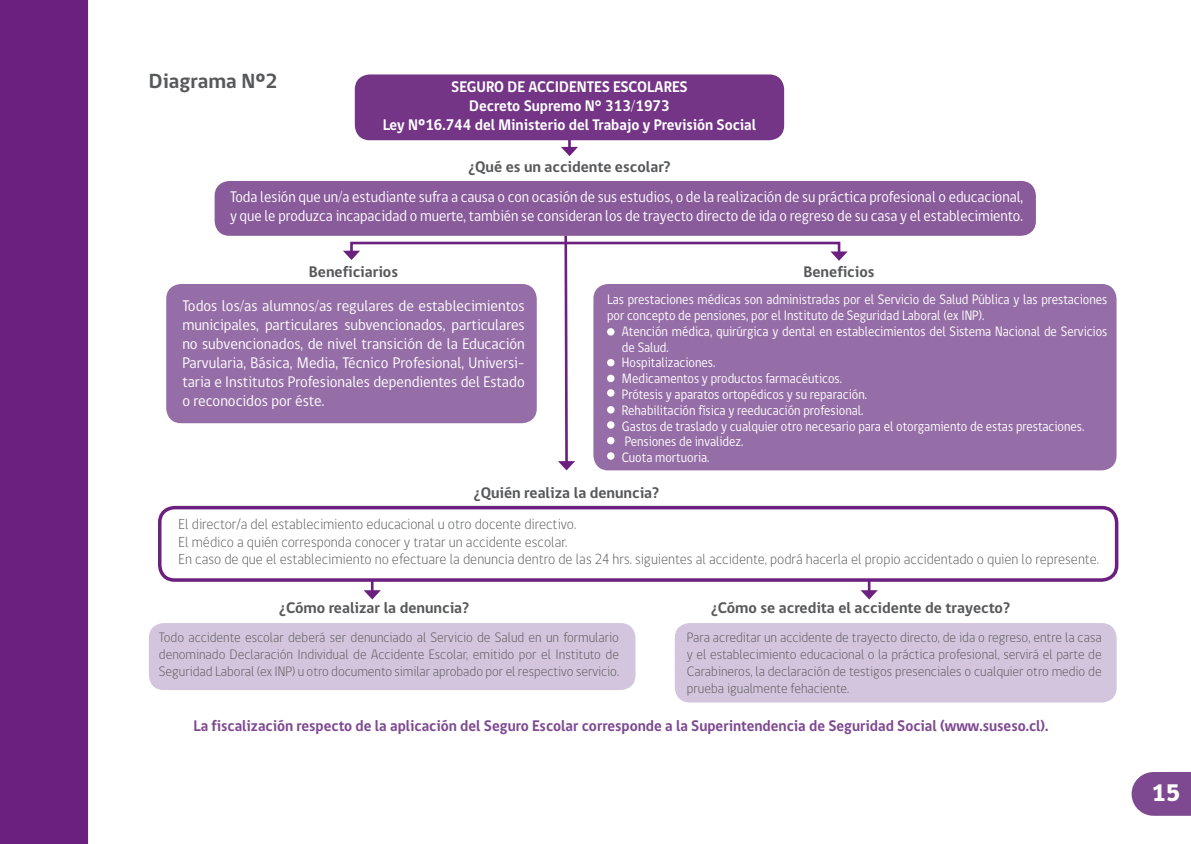
<style>
.page{position:relative;width:1191px;height:844px;background:#fff}
.page>*{position:absolute;margin:0;border:0;box-sizing:border-box;transform-origin:0 0}
.t1{font:800 24.5px "gob CL";color:#fff}
.t2{font:700 21px "gob CL";color:#57585a}
.t3{font:15.75px/18.9px "gob CL";color:#fff;text-align:justify;scale:.95 1}
.t4{font:15.75px/18.9px "gob CL";color:#fff;scale:.92 1}
.t5{font:700 15.75px "gob CL";color:#57585a}
.t6{font:700 15.75px "gob CL";color:#7e4991;scale:.95 1}
.t7{font:700 15.75px "gob CL";color:#fff;scale:.95 1}
.t8{font:300 14.88px "gob CL";color:#57585a;scale:.95 1}
.t9{font:14px/15.8px "gob CL";color:#fff;scale:.9 1}
.t10{font:300 14px/16.8px "gob CL";color:#57585a;text-align:justify;scale:.95 1}
</style>
<div class="page">
<div style="left:1153px;top:771px;width:38px;height:44px;background:#7e4991"></div>
<div style="left:0;top:0;width:88px;height:843px;background:#6b1f7e"></div>
<hr style="left:371px;top:570px;width:2px;height:22px;background:#6b1f7e">
<svg style="left:364px;top:590px;width:17px;height:9px"></svg>
<hr style="left:867px;top:570px;width:3px;height:22px;background:#6b1f7e">
<svg style="left:860px;top:590px;width:17px;height:9px"></svg>
<div style="left:158px;top:505px;width:960px;height:76px;border:4px solid #6b1f7e;border-radius:15px"></div>
<hr style="left:568px;top:127px;width:3px;height:22px;background:#6b1f7e">
<svg style="left:561px;top:147px;width:17px;height:9px"></svg>
<div style="left:355px;top:74px;width:429px;height:66px;background:#743587;border-radius:15px"></div>
<div style="left:215px;top:181px;width:821px;height:55px;background:#895b9b;border-radius:15px"></div>
<div style="left:166px;top:284px;width:371px;height:139px;background:#966ea7;border-radius:15px"></div>
<div style="left:593px;top:284px;width:523px;height:186px;background:#966ea7;border-radius:15px"></div>
<div style="left:149px;top:623px;width:486px;height:67px;background:#d3c5dd;border-radius:15px"></div>
<div style="left:675px;top:623px;width:441px;height:79px;background:#d3c5dd;border-radius:15px"></div>
<svg style="left:343px;top:235px;width:504px;height:235px"></svg>
<div style="left:607px;top:328px;width:7px;height:7px;background:#fff;border-radius:50%"></div>
<div style="left:607px;top:359px;width:7px;height:7px;background:#fff;border-radius:50%"></div>
<div style="left:607px;top:374px;width:7px;height:8px;background:#fff;border-radius:50%"></div>
<div style="left:607px;top:389px;width:7px;height:7px;background:#fff;border-radius:50%"></div>
<div style="left:607px;top:406px;width:7px;height:7px;background:#fff;border-radius:50%"></div>
<div style="left:607px;top:421px;width:7px;height:7px;background:#fff;border-radius:50%"></div>
<div style="left:607px;top:437px;width:7px;height:7px;background:#fff;border-radius:50%"></div>
<div style="left:607px;top:452px;width:7px;height:7px;background:#fff;border-radius:50%"></div>
<p class="t2" style="left:149px;top:66px;width:130px">Diagrama Nº2</p>
<p class="t7" style="left:451px;top:76px;width:250px">SEGURO DE ACCIDENTES ESCOLARES</p>
<p class="t7" style="left:469px;top:95px;width:212px">Decreto Supremo N° 313/1973</p>
<p class="t7" style="left:383px;top:114px;width:394px">Ley Nº16.744 del Ministerio del Trabajo y Previsión Social</p>
<p class="t5" style="left:468px;top:156px;width:204px">¿Qué es un accidente escolar?</p>
<p class="t4" style="left:230px;top:187px;width:863px">Toda lesión que un/a estudiante sufra a causa o con ocasión de sus estudios, o de la realización de su práctica profesional o educacional, y que le produzca incapacidad o muerte, también se consideran los de trayecto directo de ida o regreso de su casa y el establecimiento.</p>
<p class="t5" style="left:309px;top:261px;width:91px">Beneficiarios</p>
<p class="t3" style="left:182px;top:296px;width:362px">Todos los/as alumnos/as regulares de establecimientos municipales, particulares subvencionados, particulares no subvencionados, de nivel transición de la Educación Parvularia, Básica, Media, Técnico Profesional, Universi&shy;taria e Institutos Profesionales dependientes del Estado o reconocidos por éste.</p>
<p class="t5" style="left:803px;top:261px;width:73px">Beneficios</p>
<p class="t9" style="left:607px;top:292px;width:557px">Las prestaciones médicas son administradas por el Servicio de Salud Pública y las prestaciones por concepto de pensiones, por el Instituto de Seguridad Laboral (ex INP).</p>
<p class="t9" style="left:622px;top:323px;width:541px">Atención médica, quirúrgica y dental en establecimientos del Sistema Nacional de Servicios de Salud.</p>
<p class="t9" style="left:622px;top:355px;width:105px">Hospitalizaciones.</p>
<p class="t9" style="left:622px;top:371px;width:246px">Medicamentos y productos farmacéuticos.</p>
<p class="t9" style="left:622px;top:386px;width:274px">Prótesis y aparatos ortopédicos y su reparación.</p>
<p class="t9" style="left:622px;top:402px;width:270px">Rehabilitación física y reeducación profesional.</p>
<p class="t9" style="left:622px;top:418px;width:515px">Gastos de traslado y cualquier otro necesario para el otorgamiento de estas prestaciones.</p>
<p class="t9" style="left:625px;top:434px;width:133px">Pensiones de invalidez.</p>
<p class="t9" style="left:622px;top:449px;width:99px">Cuota mortuoria.</p>
<p class="t5" style="left:474px;top:482px;width:187px">¿Quién realiza la denuncia?</p>
<p class="t8" style="left:179px;top:514px;width:420px">El director/a del establecimiento educacional u otro docente directivo.</p>
<p class="t8" style="left:179px;top:531px;width:411px">El médico a quién corresponda conocer y tratar un accidente escolar.</p>
<p class="t8" style="left:179px;top:549px;width:970px">En caso de que el establecimiento no efectuare la denuncia dentro de las 24 hrs. siguientes al accidente, podrá hacerla el propio accidentado o quien lo represente.</p>
<p class="t5" style="left:279px;top:596px;width:191px">¿Cómo realizar la denuncia?</p>
<p class="t5" style="left:711px;top:596px;width:300px">¿Cómo se acredita el accidente de trayecto?</p>
<p class="t10" style="left:159px;top:629px;width:486px">Todo accidente escolar deberá ser denunciado al Servicio de Salud en un formulario denominado Declaración Individual de Accidente Escolar, emitido por el Instituto de Seguridad Laboral (ex INP) u otro documento similar aprobado por el respectivo servicio.</p>
<p class="t10" style="left:687px;top:629px;width:438px">Para acreditar un accidente de trayecto directo, de ida o regreso, entre la casa y el establecimiento educacional o la práctica profesional, servirá el parte de Carabineros, la declaración de testigos presenciales o cualquier otro medio de prueba igualmente fehaciente.</p>
<p class="t6" style="left:193px;top:714px;width:901px">La fiscalización respecto de la aplicación del Seguro Escolar corresponde a la Superintendencia de Seguridad Social (www.suseso.cl).</p>
<h1 class="t1" style="left:1151px;top:775px;width:30px">15</h1>
</div>
